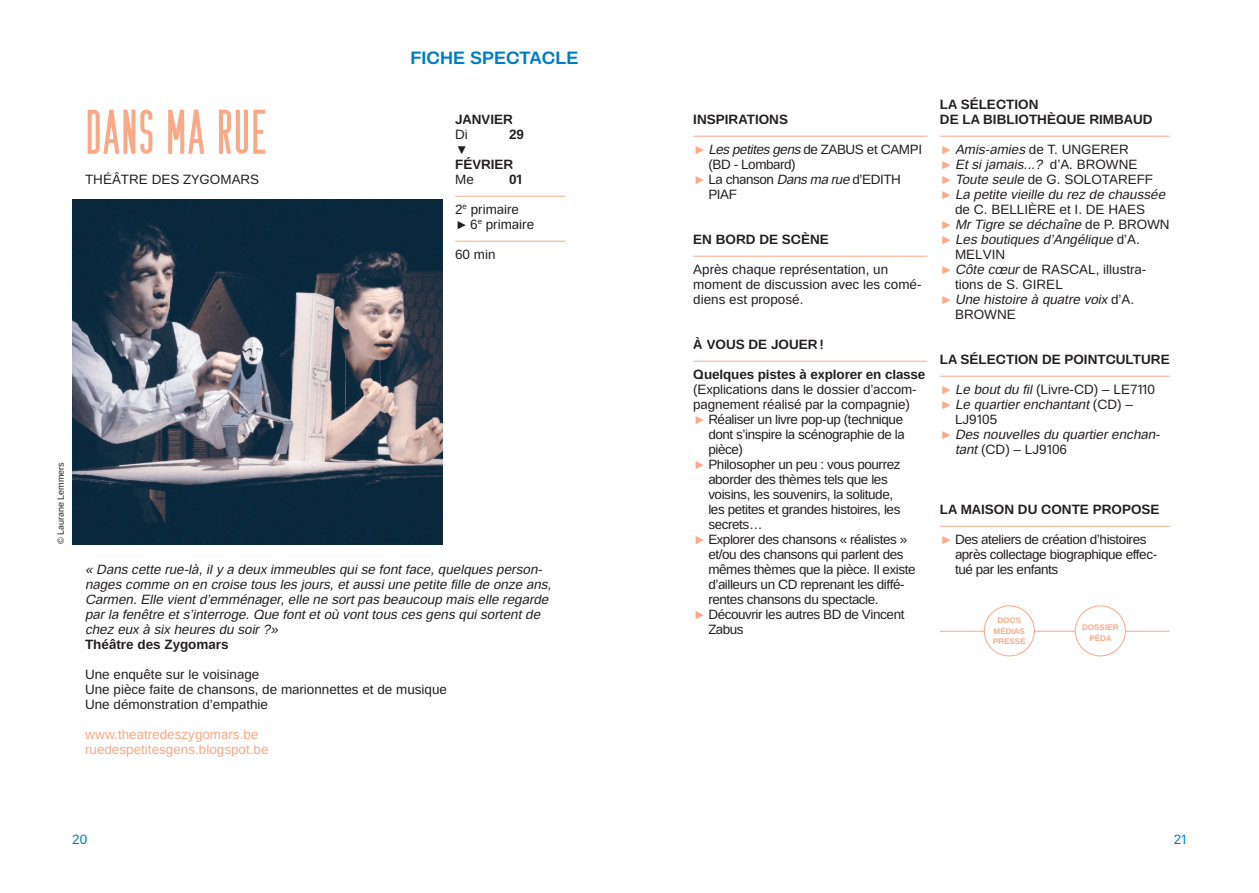
<style>
.page{position:relative;width:1259px;height:893px;background:#fff}
.page>*{position:absolute;margin:0;border:0;box-sizing:border-box;transform-origin:0 0}
.t1{font:63px "DIN Eden";color:#f8a988}
.t2{font:700 18px "Liberation Eden";color:#007cc2}
.t3{font:13.5px/15px "Liberation Eden";letter-spacing:-.03em;color:#231f20}
.t4{font:italic 13.5px/15px "Liberation Eden 2014";color:#231f20}
.t5{font:13.5px/15px "Liberation Eden";color:#231f20}
.t6{font:700 13.5px/15px "Liberation Eden";color:#231f20}
.t7{font:13.5px "Liberation Eden";letter-spacing:-.01em;color:#231f20}
.t8{font:13.5px/15px "Liberation Eden";color:#f8a988}
.t9{font:italic 13.5px "Liberation Eden 2014";letter-spacing:-.03em;color:#231f20}
.t10{font:13.5px "Liberation Eden";color:#007cc2}
.t11{font:9px "Liberation Eden";color:#231f20}
.t12{font:700 8.1px/10.5px "Liberation Eden";color:#f8a988;text-align:center}
.s1{font-family:"Liberation Eden";font-style:normal;color:#f8a988}
.s2{font-family:"Liberation Eden";font-style:normal}
.s3{color:#f8a988}
.s4{font-family:"Liberation Eden 2014";font-style:italic}
</style>
<div class="page">
<hr style="left:455px;top:196px;width:111px;height:1px;background:#f8a988">
<hr style="left:455px;top:241px;width:111px;height:1px;background:#f8a988">
<img style="left:72px;top:199px;width:370px;height:345px">
<hr style="left:693px;top:136px;width:234px;height:1px;background:#f8a988">
<hr style="left:693px;top:256px;width:234px;height:1px;background:#f8a988">
<hr style="left:693px;top:361px;width:234px;height:1px;background:#f8a988">
<hr style="left:940px;top:136px;width:229px;height:1px;background:#f8a988">
<hr style="left:940px;top:376px;width:229px;height:1px;background:#f8a988">
<hr style="left:940px;top:526px;width:229px;height:1px;background:#f8a988">
<hr style="left:940px;top:631px;width:229px;height:1px;background:#f8a988">
<div style="left:984px;top:606px;width:50px;height:50px;background:#fff;border-radius:50%"></div>
<div style="left:984px;top:606px;width:50px;height:50px;border:1px solid #f8a988;border-radius:50%"></div>
<div style="left:1075px;top:606px;width:50px;height:50px;background:#fff;border-radius:50%"></div>
<div style="left:1075px;top:606px;width:50px;height:50px;border:1px solid #f8a988;border-radius:50%"></div>
<h1 class="t1" style="left:85px;top:97px;width:184px">DANS MA RUE</h1>
<p class="t5" style="left:85px;top:172px;width:176px">THÉÂTRE DES ZYGOMARS</p>
<h2 class="t2" style="left:410px;top:45px;width:170px">FICHE SPECTACLE</h2>
<p class="t6" style="left:455px;top:111px;width:59px">JANVIER</p>
<p class="t3" style="left:455px;top:127px;width:14px">Di</p>
<p class="t6" style="left:509px;top:126px;width:17px">29</p>
<p class="t3" style="left:455px;top:142px;width:15px">▼</p>
<p class="t6" style="left:455px;top:156px;width:60px">FÉVRIER</p>
<p class="t3" style="left:455px;top:172px;width:20px">Me</p>
<p class="t6" style="left:509px;top:171px;width:15px">01</p>
<p class="t5" style="left:455px;top:202px;width:81px">2<sup>e</sup> primaire ►6<sup>e</sup> primaire</p>
<p class="t3" style="left:455px;top:247px;width:42px">60 min</p>
<p class="t11" style="left:55px;top:544px;width:83px;rotate:-90deg">© Laurane Lemmers</p>
<p class="t4" style="left:85px;top:562px;width:468px">« Dans cette rue-là, il y a deux immeubles qui se font face, quelques person&shy;nages comme on en croise tous les jours, et aussi une petite fille de onze ans, Carmen. Elle vient d’emménager, elle ne sort pas beaucoup mais elle regarde par la fenêtre et s’interroge. Que font et où vont tous ces gens qui sortent de chez eux à six heures du soir ?»</p>
<p class="t6" style="left:85px;top:636px;width:145px">Théâtre des Zygomars</p>
<p class="t5" style="left:85px;top:667px;width:363px">Une enquête sur le voisinage<br>Une pièce faite de chansons, de marionnettes et de musique<br>Une démonstration d’empathie</p>
<p class="t8" style="left:85px;top:727px;width:185px">www.theatredeszygomars.be ruedespetitesgens.blogspot.be</p>
<p class="t6" style="left:693px;top:111px;width:96px">INSPIRATIONS</p>
<p class="t9" style="left:693px;top:141px;width:230px"><span class="s1">►</span> Les petites gens <span class="s2">de ZABUS et CAMPI</span></p>
<p class="t3" style="left:708px;top:157px;width:89px">(BD - Lombard)</p>
<p class="t3" style="left:693px;top:172px;width:209px"><span class="s3">►</span> La chanson <span class="s4">Dans ma rue</span> d’EDITH</p>
<p class="t3" style="left:708px;top:187px;width:30px">PIAF</p>
<p class="t6" style="left:693px;top:231px;width:137px">EN BORD DE SCÈNE</p>
<p class="t5" style="left:693px;top:262px;width:230px">Après chaque représentation, un moment de discussion avec les comé&shy;diens est proposé.</p>
<p class="t6" style="left:693px;top:336px;width:132px">À VOUS DE JOUER!</p>
<p class="t6" style="left:693px;top:366px;width:234px">Quelques pistes à explorer en classe</p>
<p class="t7" style="left:693px;top:381px;width:225px">(Explications dans le dossier d’accom-</p>
<p class="t7" style="left:693px;top:396px;width:218px">pagnement réalisé par la compagnie)</p>
<p class="t3" style="left:693px;top:412px;width:211px"><span class="s3">►</span> Réaliser un livre pop-up (technique</p>
<p class="t3" style="left:708px;top:427px;width:198px">dont s’inspire la scénographie de la</p>
<p class="t3" style="left:708px;top:442px;width:36px">pièce)</p>
<p class="t3" style="left:693px;top:457px;width:209px"><span class="s3">►</span> Philosopher un peu : vous pourrez</p>
<p class="t3" style="left:708px;top:472px;width:181px">aborder des thèmes tels que les</p>
<p class="t3" style="left:708px;top:487px;width:186px">voisins, les souvenirs, la solitude,</p>
<p class="t3" style="left:708px;top:502px;width:194px">les petites et grandes histoires, les</p>
<p class="t3" style="left:708px;top:517px;width:56px">secrets…</p>
<p class="t3" style="left:693px;top:532px;width:216px"><span class="s3">►</span> Explorer des chansons « réalistes »</p>
<p class="t3" style="left:708px;top:547px;width:197px">et/ou des chansons qui parlent des</p>
<p class="t3" style="left:708px;top:562px;width:209px">mêmes thèmes que la pièce. Il existe</p>
<p class="t3" style="left:708px;top:577px;width:198px">d’ailleurs un CD reprenant les diffé-</p>
<p class="t3" style="left:708px;top:592px;width:172px">rentes chansons du spectacle.</p>
<p class="t3" style="left:693px;top:607px;width:213px"><span class="s3">►</span> Découvrir les autres BD de Vincent</p>
<p class="t3" style="left:708px;top:622px;width:37px">Zabus</p>
<p class="t6" style="left:940px;top:96px;width:214px">LA SÉLECTION<br>DE LA BIBLIOTHÈQUE RIMBAUD</p>
<p class="t5" style="left:940px;top:142px;width:190px"><span class="s3">►</span> <span class="s4">Amis-amies</span> de T. UNGERER</p>
<p class="t4" style="left:940px;top:157px;width:199px"><span class="s1">►</span> Et si jamais...? <span class="s2">d’A. BROWNE</span></p>
<p class="t5" style="left:940px;top:172px;width:215px"><span class="s3">►</span> <span class="s4">Toute seule</span> de G. SOLOTAREFF</p>
<p class="t4" style="left:940px;top:187px;width:227px"><span class="s1">►</span> La petite vieille du rez de chaussée</p>
<p class="t5" style="left:955px;top:202px;width:191px">de C. BELLIÈRE et I. DE HAES</p>
<p class="t4" style="left:940px;top:217px;width:231px"><span class="s1">►</span>Mr Tigre se déchaîne <span class="s2">de P. BROWN </span><span class="s1">►</span> Les boutiques d’Angélique <span class="s2">d’A.</span></p>
<p class="t3" style="left:955px;top:247px;width:52px">MELVIN</p>
<p class="t5" style="left:940px;top:262px;width:208px"><span class="s3">►</span> <span class="s4">Côte cœur</span> de RASCAL, illustra-</p>
<p class="t5" style="left:955px;top:277px;width:109px">tions de S. GIREL</p>
<p class="t4" style="left:940px;top:292px;width:196px"><span class="s1">►</span>Une histoire à quatre voix <span class="s2">d’A.</span></p>
<p class="t3" style="left:955px;top:307px;width:62px">BROWNE</p>
<p class="t6" style="left:940px;top:351px;width:231px">LA SÉLECTION DE POINTCULTURE</p>
<p class="t5" style="left:940px;top:382px;width:217px"><span class="s3">►</span><span class="s4">Le bout du fil</span> (Livre-CD) – LE7110</p>
<p class="t4" style="left:940px;top:397px;width:195px"><span class="s1">►</span>Le quartier enchantant <span class="s2">(CD) –</span></p>
<p class="t3" style="left:955px;top:412px;width:44px">LJ9105</p>
<p class="t4" style="left:940px;top:427px;width:221px"><span class="s1">►</span>Des nouvelles du quartier enchan-</p>
<p class="t5" style="left:955px;top:442px;width:114px"><span class="s4">tant</span> (CD) – LJ9106</p>
<p class="t6" style="left:940px;top:501px;width:221px">LA MAISON DU CONTE PROPOSE</p>
<p class="t3" style="left:955px;top:532px;width:204px;text-indent:-15px"><span class="s3">►</span> Des ateliers de création d’histoires après collectage biographique effec&shy;tué par les enfants</p>
<p class="t12" style="left:992px;top:615px;width:35px">DOCS<br>MÉDIAS<br>PRESSE</p>
<p class="t12" style="left:1082px;top:622px;width:38px">DOSSIER<br>PÉDA</p>
<p class="t10" style="left:72px;top:831px;width:17px">20</p>
<p class="t10" style="left:1173px;top:831px;width:14px">21</p>
</div>
